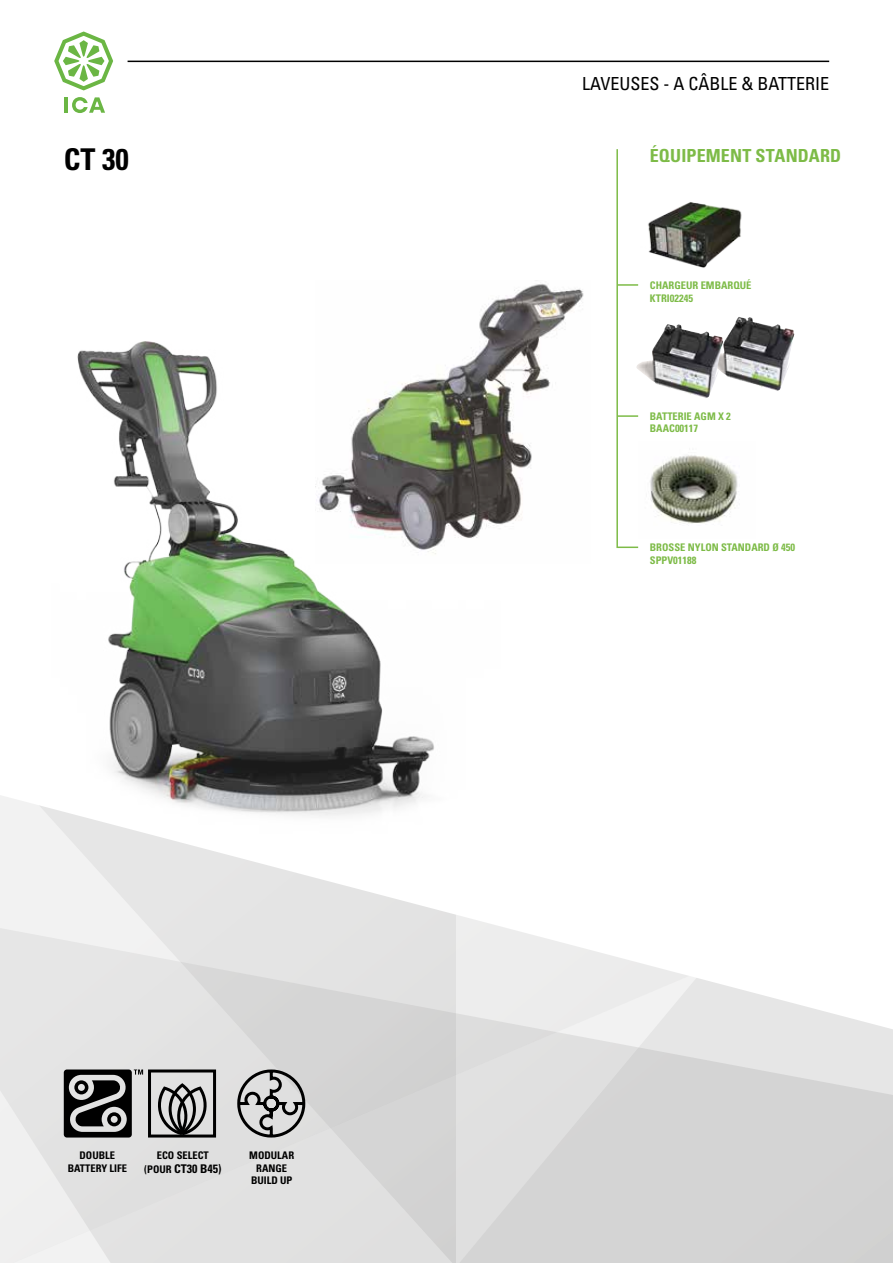
<style>
.page{position:relative;width:893px;height:1263px;background:#fff}
.page>*{position:absolute;margin:0;border:0;box-sizing:border-box;transform-origin:0 0}
.t1{font:700 condensed 30px "Univers LT Std";color:#000}
.t2{font:condensed 18px "Univers LT Std";color:#000}
.t3{font:700 condensed 18px "Univers LT Std";letter-spacing:.005em;color:#7dbb47}
.t4{font:700 condensed 12px "Univers LT Std";color:#000}
.t5{font:700 condensed 10.5px/12.6px "Univers LT Std";color:#7dbb47}
.t6{font:700 condensed 10.5px/12.6px "Univers LT Std";color:#000;text-align:center}
.s1{font-size:10.5px}
</style>
<div class="page">
<svg style="left:0;top:820px;width:456px;height:443px"></svg>
<svg style="left:456px;top:915px;width:437px;height:348px"></svg>
<img style="left:51px;top:341px;width:405px;height:496px">
<img style="left:315px;top:284px;width:269px;height:279px">
<hr style="left:616px;top:149px;width:2px;height:399px;background:#7dbb47">
<hr style="left:618px;top:546px;width:20px;height:2px;background:#7dbb47">
<hr style="left:618px;top:415px;width:20px;height:2px;background:#7dbb47">
<hr style="left:618px;top:284px;width:20px;height:2px;background:#7dbb47">
<svg style="left:64px;top:1069px;width:79px;height:68px;background:#616161"></svg>
<div style="left:148px;top:1069px;width:68px;height:68px;border:3px solid #000"></div>
<svg style="left:158px;top:1085px;width:49px;height:52px;background:#8c8c8c"></svg>
<div style="left:169px;top:1083px;width:27px;height:51px;border:3px solid #000;border-radius:50%"></div>
<svg style="left:236px;top:961px;width:71px;height:262px;background:#cecece"></svg>
<img style="left:650px;top:455px;width:88px;height:69px">
<img style="left:721px;top:317px;width:71px;height:74px">
<img style="left:636px;top:324px;width:85px;height:74px">
<img style="left:629px;top:202px;width:113px;height:84px">
<svg style="left:54px;top:32px;width:59px;height:58px"></svg>
<hr style="left:65px;top:97px;width:3px;height:16px;background:#6bb644">
<svg style="left:72px;top:97px;width:33px;height:16px"></svg>
<hr style="left:128px;top:61px;width:701px;height:1px;background:#000">
<h2 class="t2" style="left:582px;top:72px;width:248px">LAVEUSES - A CÂBLE &amp; BATTERIE</h2>
<h1 class="t1" style="left:64px;top:141px;width:66px">CT 30</h1>
<h2 class="t3" style="left:650px;top:145px;width:193px">ÉQUIPEMENT STANDARD</h2>
<p class="t5" style="left:650px;top:279px;width:103px">CHARGEUR EMBARQUÉ<br>KTRI02245</p>
<p class="t5" style="left:650px;top:410px;width:83px">BATTERIE AGM X 2<br>BAAC00117</p>
<p class="t6" style="left:68px;top:1149px;width:61px">DOUBLE<br>BATTERY LIFE</p>
<p class="t6" style="left:157px;top:1149px;width:53px">ECO SELECT</p>
<p class="t4" style="left:144px;top:1162px;width:79px"><span class="s1">(POUR</span> CT30 B45)</p>
<p class="t6" style="left:249px;top:1149px;width:46px">MODULAR<br>RANGE<br>BUILD UP</p>
<p class="t5" style="left:650px;top:541px;width:147px">BROSSE NYLON STANDARD Ø 450<br>SPPV01188</p>
</div>
